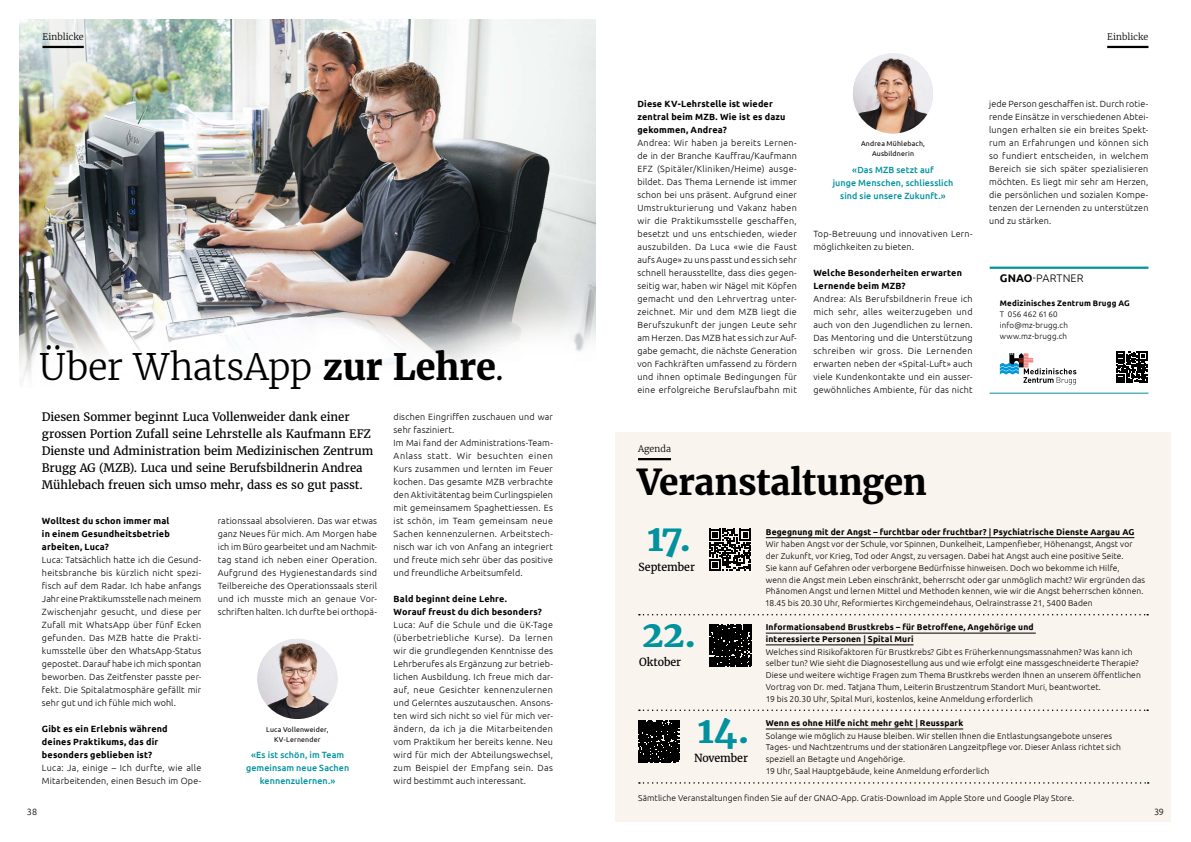
<style>
.page{position:relative;width:1191px;height:842px;background:#fff}
.page>*{position:absolute;margin:0;border:0;box-sizing:border-box;transform-origin:0 0}
.t1{font:300 36px "Merriweather";letter-spacing:-.01em;color:#000}
.t2{font:700 36px "Merriweather";color:#00929e}
.t3{font:700 35.3px "Merriweather";letter-spacing:-.015em;color:#000}
.t4{font:11.5px/17px "Merriweather";letter-spacing:-.005em;color:#000}
.t5{font:11px "Merriweather";letter-spacing:-.01em;color:#000}
.t6{font:300 11px "Ubuntu";letter-spacing:.005em;color:#000}
.t7{font:300 9px/13px "Ubuntu";letter-spacing:.02em;color:#000;text-align:justify}
.t8{font:700 9px/13px "Ubuntu";letter-spacing:.02em;color:#000}
.t9{font:500 9px/13px "Ubuntu";letter-spacing:.01em;color:#00929e;text-align:center}
.t10{font:300 9px "Merriweather";letter-spacing:.01em;color:#000}
.t11{font:300 8.5px/11.7px "Ubuntu";letter-spacing:.01em;color:#000}
.t12{font:700 8.5px/11.7px "Ubuntu";letter-spacing:.015em;color:#000}
.t13{font:300 8px/11px "Ubuntu";letter-spacing:.015em;color:#000}
.t14{font:700 8px "Ubuntu";letter-spacing:.02em;color:#000}
.t15{font:7px/10px "Ubuntu";letter-spacing:.025em;color:#000;text-align:center}
.s1{font-weight:700}
.s2{font-weight:500}
</style>
<div class="page">
<img style="left:20px;top:20px;width:575px;height:360px">
<div style="left:615px;top:433px;width:556px;height:389px;background:#faf4ef"></div>
<hr style="left:638px;top:458px;width:33px;height:2px;background:#000">
<hr style="left:765px;top:633px;width:270px;height:1px;background:#000">
<hr style="left:765px;top:645px;width:148px;height:1px;background:#000">
<svg style="left:639px;top:782px;width:509px;height:2px"></svg>
<hr style="left:766px;top:537px;width:368px;height:1px;background:#000">
<svg style="left:639px;top:614px;width:509px;height:1px"></svg>
<svg style="left:639px;top:709px;width:509px;height:2px"></svg>
<hr style="left:989px;top:393px;width:159px;height:1px;background:#00929e">
<hr style="left:989px;top:267px;width:159px;height:2px;background:#00929e">
<svg style="left:999px;top:353px;width:77px;height:32px"></svg>
<svg style="left:1116px;top:351px;width:32px;height:32px"></svg>
<svg style="left:1116px;top:352px;width:31px;height:31px"></svg>
<hr style="left:1107px;top:46px;width:41px;height:2px;background:#000">
<img style="left:19px;top:19px;width:181px;height:135px">
<hr style="left:43px;top:46px;width:41px;height:2px;background:#000">
<img style="left:257px;top:639px;width:80px;height:80px;border-radius:40px">
<img style="left:853px;top:53px;width:80px;height:81px;border-radius:40px">
<svg style="left:709px;top:529px;width:42px;height:42px"></svg>
<svg style="left:709px;top:624px;width:42px;height:42px;background:#141313"></svg>
<hr style="left:766px;top:729px;width:197px;height:1px;background:#000">
<svg style="left:638px;top:720px;width:42px;height:42px;background:#121212"></svg>
<p class="t10" style="left:43px;top:31px;width:43px">Einblicke</p>
<p class="t10" style="left:1107px;top:31px;width:43px">Einblicke</p>
<h1 class="t1" style="left:39px;top:343px;width:466px">Über WhatsApp <span class="s1">zur Lehre</span>.</h1>
<p class="t4" style="left:42px;top:408px;width:333px">Diesen Sommer beginnt Luca Vollenweider dank einer grossen Portion Zufall seine Lehrstelle als Kaufmann EFZ Dienste und Administration beim Medizinischen Zentrum Brugg AG (MZB). Luca und seine Berufsbildnerin Andrea Mühlebach freuen sich umso mehr, dass es so gut passt.</p>
<p class="t7" style="left:218px;top:514px;width:161px">rationssaal absolvieren. Das war etwas ganz Neues für mich. Am Morgen habe ich im Büro gearbeitet und am Nachmit&shy;tag stand ich neben einer Operation.<br>Aufgrund des Hygienestandards sind Teilbereiche des Operationssaals steril und ich musste mich an genaue Vor&shy;schriften halten. Ich durfte bei orthopä-</p>
<p class="t7" style="left:393px;top:410px;width:161px;text-align:left">dischen Eingriffen zuschauen und war sehr fasziniert.<br>Im Mai fand der Administrations-Team-Anlass statt. Wir besuchten einen Kurs zusammen und lernten im Feuer kochen. Das gesamte MZB verbrachte den Aktivitätentag beim Curlingspielen mit gemeinsamem Spaghettiessen. Es ist schön, im Team gemeinsam neue Sachen kennenzulernen. Arbeitstech&shy;nisch war ich von Anfang an integriert und freute mich sehr über das positive und freundliche Arbeitsumfeld.</p>
<p class="t8" style="left:393px;top:592px;width:150px">Bald beginnt deine Lehre.<br>Worauf freust du dich besonders?</p>
<p class="t7" style="left:393px;top:618px;width:161px">Luca: Auf die Schule und die üK-Tage (überbetriebliche Kurse). Da lernen wir die grundlegenden Kenntnisse des Lehrberufes als Ergänzung zur betrieb&shy;lichen Ausbildung. Ich freue mich dar&shy;auf, neue Gesichter kennenzulernen und Gelerntes auszutauschen. Ansons&shy;ten wird sich nicht so viel für mich ver&shy;ändern, da ich ja die Mitarbeitenden vom Praktikum her bereits kenne. Neu wird für mich der Abteilungswechsel, zum Beispiel der Empfang sein. Das wird bestimmt auch interessant.</p>
<p class="t8" style="left:42px;top:514px;width:129px;text-align:justify">Wolltest du schon immer mal in einem Gesundheitsbetrieb arbeiten, Luca?</p>
<p class="t7" style="left:42px;top:553px;width:161px">Luca: Tatsächlich hatte ich die Gesund&shy;heitsbranche bis kürzlich nicht spezi&shy;fisch auf dem Radar. Ich habe anfangs Jahr eine Praktikumsstelle nach meinem Zwischenjahr gesucht, und diese per Zufall mit WhatsApp über fünf Ecken gefunden. Das MZB hatte die Prakti&shy;kumsstelle über den WhatsApp-Status gepostet. Darauf habe ich mich spontan beworben. Das Zeitfenster passte per&shy;fekt. Die Spitalatmosphäre gefällt mir sehr gut und ich fühle mich wohl.</p>
<p class="t8" style="left:42px;top:722px;width:127px">Gibt es ein Erlebnis während deines Praktikums, das dir besonders geblieben ist?</p>
<p class="t7" style="left:42px;top:761px;width:161px">Luca: Ja, einige – Ich durfte, wie alle<br>Mitarbeitenden, einen Besuch im Ope-</p>
<p class="t15" style="left:266px;top:724px;width:64px">Luca Vollenweider,<br>KV-Lernender</p>
<p class="t9" style="left:246px;top:747px;width:105px">«Es ist schön, im Team gemeinsam neue Sachen kennenzulernen.»</p>
<p class="t8" style="left:637px;top:98px;width:149px">Diese KV-Lehrstelle ist wieder zentral beim MZB. Wie ist es dazu gekommen, Andrea?</p>
<p class="t7" style="left:637px;top:136px;width:161px">Andrea: Wir haben ja bereits Lernen&shy;de in der Branche Kauffrau/Kaufmann EFZ (Spitäler/Kliniken/Heime) ausge&shy;bildet. Das Thema Lernende ist immer schon bei uns präsent. Aufgrund einer Umstrukturierung und Vakanz haben wir die Praktikumsstelle geschaffen, besetzt und uns entschieden, wieder auszubilden. Da Luca «wie die Faust aufs Auge» zu uns passt und es sich sehr schnell herausstellte, dass dies gegen&shy;seitig war, haben wir Nägel mit Köpfen gemacht und den Lehrvertrag unter&shy;zeichnet. Mir und dem MZB liegt die Berufszukunft der jungen Leute sehr am Herzen. Das MZB hat es sich zur Auf&shy;gabe gemacht, die nächste Generation von Fachkräften umfassend zu fördern und ihnen optimale Bedingungen für eine erfolgreiche Berufslaufbahn mit</p>
<p class="t15" style="left:861px;top:139px;width:65px">Andrea Mühlebach,<br>Ausbildnerin</p>
<p class="t9" style="left:832px;top:163px;width:122px">«Das MZB setzt auf<br>junge Menschen, schliesslich sind sie unsere Zukunft.»</p>
<p class="t7" style="left:813px;top:227px;width:161px">Top-Betreuung und innovativen Lern&shy;möglichkeiten zu bieten.</p>
<p class="t8" style="left:813px;top:267px;width:150px">Welche Besonderheiten erwarten<br>Lernende beim MZB?</p>
<p class="t7" style="left:813px;top:292px;width:161px">Andrea: Als Berufsbildnerin freue ich mich sehr, alles weiterzugeben und auch von den Jugendlichen zu lernen.<br>Das Mentoring und die Unterstützung schreiben wir gross. Die Lernenden erwarten neben der «Spital-Luft» auch viele Kundenkontakte und ein ausser&shy;gewöhnliches Ambiente, für das nicht</p>
<p class="t7" style="left:989px;top:97px;width:161px">jede Person geschaffen ist. Durch rotie&shy;rende Einsätze in verschiedenen Abtei&shy;lungen erhalten sie ein breites Spekt&shy;rum an Erfahrungen und können sich so fundiert entscheiden, in welchem Bereich sie sich später spezialisieren möchten. Es liegt mir sehr am Herzen, die persönlichen und sozialen Kompe&shy;tenzen der Lernenden zu unterstützen und zu stärken.</p>
<p class="t6" style="left:999px;top:272px;width:85px"><span class="s1">GNAO</span>-PARTNER</p>
<p class="t14" style="left:999px;top:298px;width:131px">Medizinisches Zentrum Brugg AG</p>
<p class="t13" style="left:999px;top:308px;width:70px">T 056 462 61 60 info@mz-brugg.ch www.mz-brugg.ch</p>
<p class="t10" style="left:638px;top:443px;width:34px">Agenda</p>
<h2 class="t3" style="left:637px;top:458px;width:291px">Veranstaltungen</h2>
<h1 class="t2" style="left:647px;top:514px;width:46px">17.</h1>
<p class="t5" style="left:638px;top:559px;width:58px">September</p>
<p class="t11" style="left:766px;top:525px;width:370px;line-height:12.8px"><span class="s1">Begegnung mit der Angst – furchtbar oder fruchtbar?</span> <span class="s2">|</span> <span class="s1">Psychiatrische Dienste Aargau AG<br></span>Wir haben Angst vor der Schule, vor Spinnen, Dunkelheit, Lampenfieber, Höhenangst, Angst vor</p>
<p class="t11" style="left:765px;top:550px;width:381px">der Zukunft, vor Krieg, Tod oder Angst, zu versagen. Dabei hat Angst auch eine positive Seite.<br>Sie kann auf Gefahren oder verborgene Bedürfnisse hinweisen. Doch wo bekomme ich Hilfe,<br>wenn die Angst mein Leben einschränkt, beherrscht oder gar unmöglich macht? Wir ergründen das Phänomen Angst und lernen Mittel und Methoden kennen, wie wir die Angst beherrschen können.<br>18.45 bis 20.30 Uhr, Reformiertes Kirchgemeindehaus, Oelrainstrasse 21, 5400 Baden</p>
<h1 class="t2" style="left:642px;top:609px;width:56px">22.</h1>
<p class="t5" style="left:639px;top:655px;width:43px">Oktober</p>
<p class="t12" style="left:765px;top:621px;width:269px">Informationsabend Brustkrebs – für Betroffene, Angehörige und interessierte Personen <span class="s2">|</span> Spital Muri</p>
<p class="t11" style="left:765px;top:645px;width:376px">Welches sind Risikofaktoren für Brustkrebs? Gibt es Früherkennungsmassnahmen? Was kann ich selber tun? Wie sieht die Diagnosestellung aus und wie erfolgt eine massgeschneiderte Therapie?<br>Diese und weitere wichtige Fragen zum Thema Brustkrebs werden Ihnen an unserem öffentlichen Vortrag von Dr. med. Tatjana Thum, Leiterin Brustzentrum Standort Muri, beantwortet.<br>19 bis 20.30 Uhr, Spital Muri, kostenlos, keine Anmeldung erforderlich</p>
<h1 class="t2" style="left:697px;top:705px;width:53px">14.</h1>
<p class="t5" style="left:694px;top:751px;width:55px">November</p>
<p class="t11" style="left:766px;top:716px;width:348px;line-height:12.8px"><span class="s1">Wenn es ohne Hilfe nicht mehr geht</span> <span class="s2">|</span> <span class="s1">Reusspark<br></span>Solange wie möglich zu Hause bleiben. Wir stellen Ihnen die Entlastungsangebote unseres</p>
<p class="t11" style="left:766px;top:741px;width:357px">Tages- und Nachtzentrums und der stationären Langzeitpflege vor. Dieser Anlass richtet sich speziell an Betagte und Angehörige.<br>19 Uhr, Saal Hauptgebäude, keine Anmeldung erforderlich</p>
<p class="t11" style="left:638px;top:792px;width:438px">Sämtliche Veranstaltungen finden Sie auf der GNAO-App. Gratis-Download im Apple Store und Google Play Store.</p>
<p class="t7" style="left:27px;top:805px;width:12px">38</p>
<p class="t7" style="left:1154px;top:805px;width:12px">39</p>
</div>
